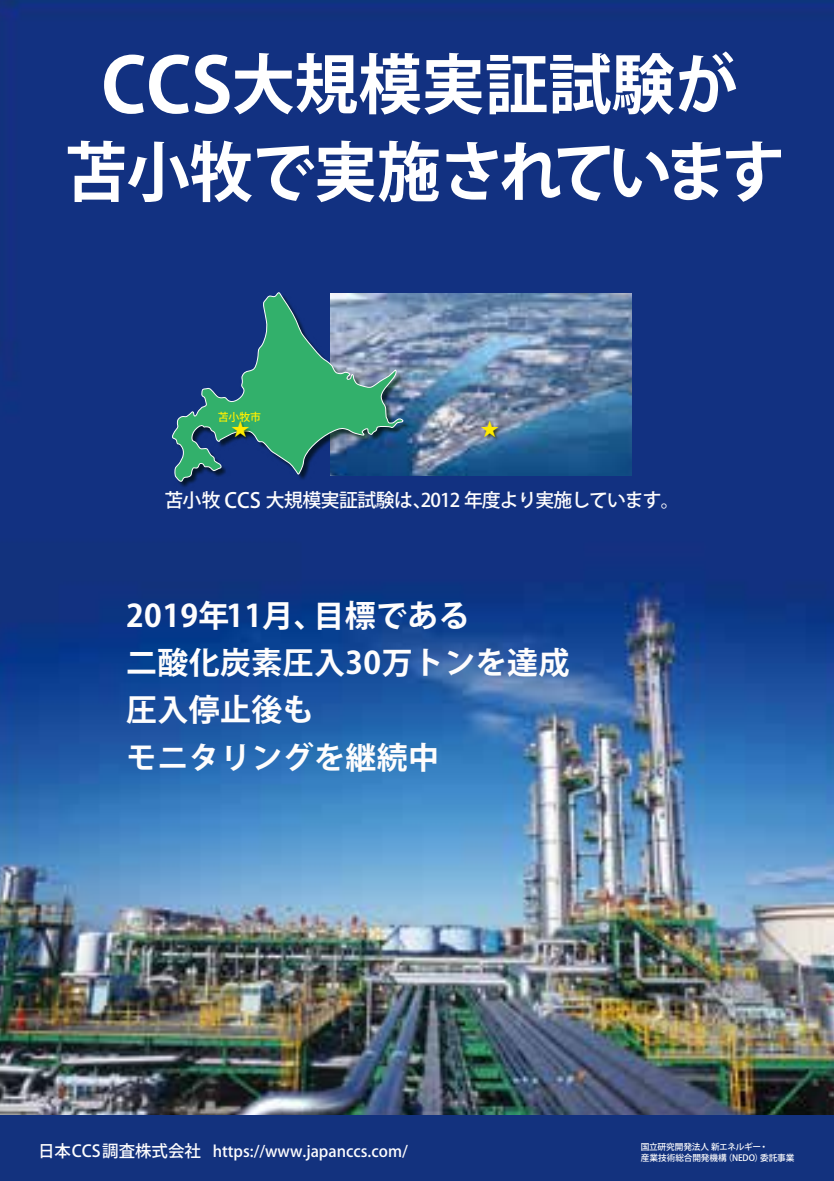
<style>
.page{position:relative;width:834px;height:1181px;background:#fff}
.page>*{position:absolute;margin:0;border:0;box-sizing:border-box;transform-origin:0 0}
.t1{font:700 65.1px/87.5px "Koz Go Pr 6 N";color:#fff;text-align:center}
.t2{font:700 30.8px/46.9px "Koz Go Pr 6 N";letter-spacing:.015em;color:#fefdfd}
.t3{font:500 18.9px "Koz Go Pr 6 N";letter-spacing:-.05em;color:#fefdfd}
.t4{font:18.55px "Koz Go Pr 6 N";color:#ffeb00}
.t5{font:500 15.4px "Koz Go Pr 6 N";color:#fdfdfe}
.t6{font:500 10.85px "Koz Go Pr 6 N";color:#fff000}
.t7{font:500 8.75px/10.8px "Koz Go Pr 6 N";letter-spacing:-.01em;color:#fdfdfe}
.s1{font-size:74.9px}
.s2{font-size:20.65px}
.s3{font-size:16.45px}
</style>
<div class="page">
<img style="left:0;top:0;width:833px;height:1115px">
<img style="left:411px;top:293px;width:220px;height:183px">
<img style="left:172px;top:293px;width:239px;height:197px">
<svg style="left:172px;top:292px;width:233px;height:190px;background:#367483"></svg>
<img style="left:231px;top:419px;width:23px;height:28px">
<img style="left:480px;top:419px;width:23px;height:28px">
<div style="left:0;top:1115px;width:833px;height:66px;background:#13327e"></div>
<h1 class="t1" style="left:64px;top:42px;width:722px"><span class="s1">CCS</span>大規模実証試験が<br>苫小牧で実施されています</h1>
<p class="t6" style="left:218px;top:410px;width:45px">苫小牧市</p>
<p class="t4" style="left:231px;top:419px;width:20px">★</p>
<p class="t4" style="left:480px;top:419px;width:20px">★</p>
<p class="t3" style="left:164px;top:489px;width:516px">苫小牧 <span class="s2">CCS</span> 大規模実証試験は、2012 年度より実施しています。</p>
<p class="t2" style="left:126px;top:593px;width:444px">2019年11月、目標である<br>二酸化炭素圧入30万トンを達成圧入停止後も<br>モニタリングを継続中</p>
<p class="t5" style="left:38px;top:1142px;width:371px"><span class="s3">日本CCS調査株式会社</span> https://www.japanccs.com/</p>
<p class="t7" style="left:640px;top:1141px;width:155px">国立研究開発法人 新エネルギー・<br>産業技術総合開発機構（NEDO）委託事業</p>
</div>
